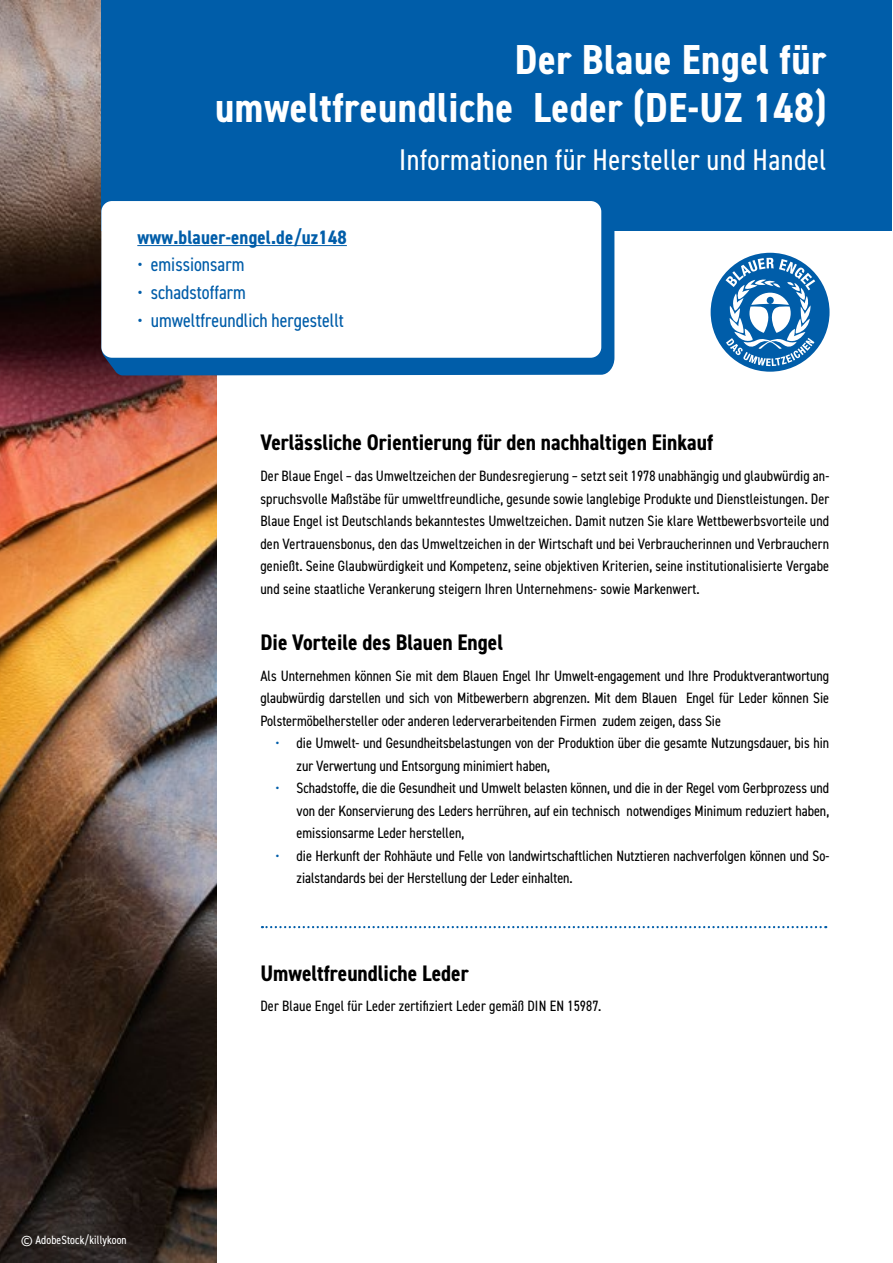
<style>
.page{position:relative;width:893px;height:1263px;background:#fff}
.page>*{position:absolute;margin:0;border:0;box-sizing:border-box;transform-origin:0 0}
.t1{font:700 condensed 42px/48px "DIN2014";letter-spacing:.015em;color:#fff;text-align:right}
.t2{font:condensed 30px "DIN2014";letter-spacing:.015em;color:#fff}
.t3{font:700 condensed 22.5px "DIN2014";color:#000}
.t4{font:condensed 19.5px "DIN2014";color:#005da9}
.t5{font:700 condensed 19.5px "DIN2014";letter-spacing:.01em;color:#005da9}
.t6{font:condensed 15px/22.5px "DIN2014";color:#000;text-align:justify}
.t7{font:condensed 12px "DIN2014";letter-spacing:.01em;color:#fff}
.s1{color:#005da9}
</style>
<div class="page">
<img style="left:0;top:1px;width:217px;height:1261px">
<div style="left:101px;top:231px;width:513px;height:144px;background:#005da9"></div>
<div style="left:101px;top:0;width:791px;height:231px;background:#005da9"></div>
<div style="left:101px;top:201px;width:500px;height:157px;background:#fff;border-radius:11px"></div>
<svg style="left:711px;top:253px;width:118px;height:119px"></svg>
<hr style="left:137px;top:245px;width:210px;height:1px;background:#005da9">
<svg style="left:262px;top:926px;width:564px;height:2px"></svg>
<h1 class="t1" style="left:215px;top:35px;width:613px">Der Blaue Engel für umweltfreundliche Leder (DE-UZ 148)</h1>
<h2 class="t2" style="left:399px;top:140px;width:429px">Informationen für Hersteller und Handel</h2>
<h3 class="t5" style="left:137px;top:224px;width:211px">www.blauer-engel.de/uz148</h3>
<h3 class="t4" style="left:137px;top:252px;width:109px">• emissionsarm</h3>
<h3 class="t4" style="left:137px;top:279px;width:110px">• schadstoffarm</h3>
<h3 class="t4" style="left:137px;top:307px;width:208px">• umweltfreundlich hergestellt</h3>
<h3 class="t3" style="left:260px;top:428px;width:454px">Verlässliche Orientierung für den nachhaltigen Einkauf</h3>
<p class="t6" style="left:260px;top:464px;width:570px">Der Blaue Engel – das Umweltzeichen der Bundesregierung – setzt seit 1978 unabhängig und glaubwürdig an&shy;spruchsvolle Maßstäbe für umweltfreundliche, gesunde sowie langlebige Produkte und Dienstleistungen. Der Blaue Engel ist Deutschlands bekanntestes Umweltzeichen. Damit nutzen Sie klare Wettbewerbsvorteile und den Vertrauensbonus, den das Umweltzeichen in der Wirtschaft und bei Verbraucherinnen und Verbrauchern genießt. Seine Glaubwürdigkeit und Kompetenz, seine objektiven Kriterien, seine institutionalisierte Vergabe und seine staatliche Verankerung steigern Ihren Unternehmens- sowie Markenwert.</p>
<h3 class="t3" style="left:260px;top:627px;width:244px">Die Vorteile des Blauen Engel</h3>
<p class="t6" style="left:260px;top:663px;width:570px">Als Unternehmen können Sie mit dem Blauen Engel Ihr Umwelt-engagement und Ihre Produktverantwortung glaubwürdig darstellen und sich von Mitbewerbern abgrenzen. Mit dem Blauen Engel für Leder können Sie Polstermöbelhersteller oder anderen lederverarbeitenden Firmen zudem zeigen, dass Sie</p>
<p class="t6" style="left:297px;top:731px;width:534px;text-indent:-21px"><span class="s1">•</span> die Umwelt- und Gesundheitsbelastungen von der Produktion über die gesamte Nutzungsdauer, bis hin zur Verwertung und Entsorgung minimiert haben,</p>
<p class="t6" style="left:297px;top:776px;width:534px;text-indent:-21px"><span class="s1">•</span> Schadstoffe, die die Gesundheit und Umwelt belasten können, und die in der Regel vom Gerbprozess und von der Konservierung des Leders herrühren, auf ein technisch notwendiges Minimum reduziert haben, emissionsarme Leder herstellen,</p>
<p class="t6" style="left:297px;top:843px;width:534px;text-indent:-21px"><span class="s1">•</span> die Herkunft der Rohhäute und Felle von landwirtschaftlichen Nutztieren nachverfolgen können und So&shy;zialstandards bei der Herstellung der Leder einhalten.</p>
<h3 class="t3" style="left:260px;top:958px;width:210px">Umweltfreundliche Leder</h3>
<p class="t6" style="left:260px;top:994px;width:342px">Der Blaue Engel für Leder zertifiziert Leder gemäß DIN EN 15987.</p>
<p class="t7" style="left:21px;top:1232px;width:107px">© AdobeStock/killykoon</p>
</div>
